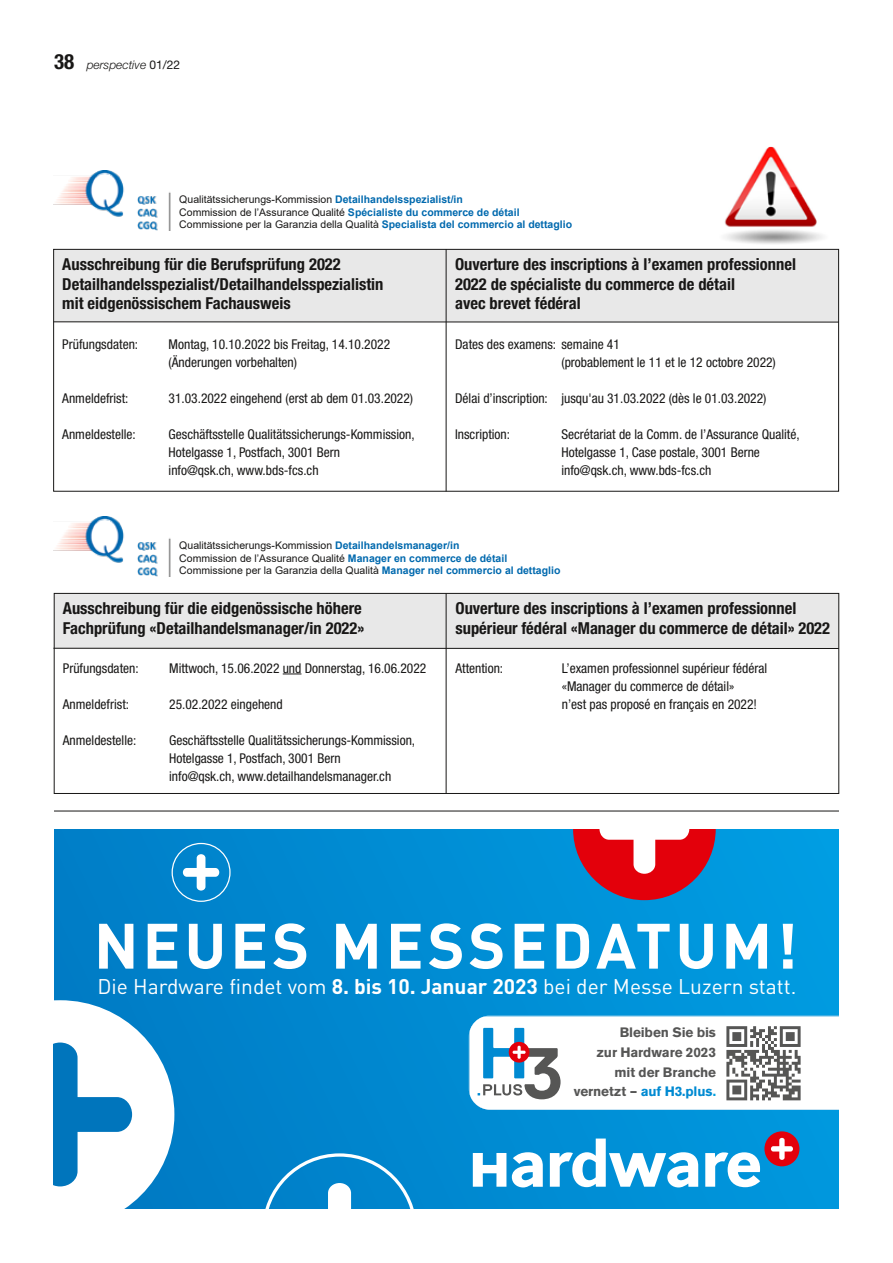
<style>
.page{position:relative;width:893px;height:1263px;background:#fff}
.page>*{position:absolute;margin:0;border:0;box-sizing:border-box;transform-origin:0 0}
.t1{font:700 63px "DINOT";letter-spacing:.06em;color:#fff}
.t2{font:21px "DINOT";color:#fff}
.t3{font:700 condensed 16.5px/19.8px "Helvetica Neue LT Std";color:#181716}
.t4{font:condensed 13.5px/18px "Helvetica Neue LT Std";color:#181716}
.t5{font:700 13.5px/19.6px "Akzidenz Grotesk BQ";letter-spacing:-.01em;color:#565655;text-align:right}
.t6{font:italic 300 12px "Helvetica Neue LT Std";color:#181716}
.t7{font:10.5px/12.6px "Arial";color:#181716}
.s1{font-weight:700;font-style:normal;font-stretch:condensed;font-size:21px}
.s2{font-weight:400;font-style:normal}
.s3{font-weight:700;color:#0069ae}
.s4{font-weight:700}
.s5{color:#008ad2}
.s6{color:#009fdd}
</style>
<div class="page">
<hr style="left:54px;top:811px;width:785px;height:1px;background:#181716">
<img style="left:724px;top:147px;width:99px;height:97px">
<div style="left:54px;top:593px;width:785px;height:56px;background:#e8e8e8"></div>
<svg style="left:283px;top:674px;width:18px;height:1px"></svg>
<div style="left:54px;top:593px;width:785px;height:201px;border:1px solid #181716"></div>
<hr style="left:53px;top:648px;width:786px;height:1px;background:#181716">
<hr style="left:446px;top:593px;width:1px;height:201px;background:#181716">
<img style="left:53px;top:516px;width:118px;height:61px">
<div style="left:54px;top:249px;width:785px;height:73px;background:#e8e8e8"></div>
<div style="left:53px;top:249px;width:786px;height:242px;border:1px solid #181716"></div>
<hr style="left:53px;top:322px;width:786px;height:1px;background:#181716">
<hr style="left:446px;top:249px;width:1px;height:242px;background:#181716">
<img style="left:53px;top:170px;width:118px;height:61px">
<div style="left:54px;top:829px;width:785px;height:380px;background:linear-gradient(to right,#007cc5,#009be1)"></div>
<svg style="left:473px;top:1153px;width:33px;height:34px"></svg>
<svg style="left:512px;top:1152px;width:31px;height:35px"></svg>
<svg style="left:550px;top:1138px;width:148px;height:49px"></svg>
<svg style="left:705px;top:1152px;width:55px;height:35px"></svg>
<div style="left:764px;top:1131px;width:35px;height:35px;background:#e3000b;border-radius:50%"></div>
<svg style="left:771px;top:1138px;width:22px;height:22px"></svg>
<svg style="left:573px;top:829px;width:143px;height:71px"></svg>
<svg style="left:262px;top:1153px;width:155px;height:56px;background:#2293d2"></svg>
<div style="left:172px;top:843px;width:59px;height:59px;border:1px solid #fff;border-radius:50%"></div>
<svg style="left:183px;top:854px;width:36px;height:36px"></svg>
<svg style="left:53px;top:1000px;width:121px;height:209px"></svg>
<svg style="left:469px;top:1015px;width:370px;height:95px"></svg>
<p class="t6" style="left:54px;top:58px;width:128px"><span class="s1">38</span> perspective <span class="s2">01/22</span></p>
<p class="t7" style="left:179px;top:193px;width:394px">Qualitätssicherungs-Kommission <span class="s3">Detailhandelsspezialist/in<br></span>Commission de l’Assurance Qualité <span class="s3">Spécialiste du commerce de détail<br></span>Commissione per la Garanzia della Qualità <span class="s3">Specialista del commercio al dettaglio</span></p>
<p class="t3" style="left:62px;top:254px;width:323px">Ausschreibung für die Berufsprüfung 2022<br>Detailhandelsspezialist/Detailhandelsspezialistin mit eidgenössischem Fachausweis</p>
<p class="t4" style="left:62px;top:335px;width:77px">Prüfungsdaten:</p>
<p class="t4" style="left:169px;top:335px;width:223px">Montag, 10.10.2022 bis Freitag, 14.10.2022 (Änderungen vorbehalten)</p>
<p class="t4" style="left:62px;top:389px;width:68px">Anmeldefrist:</p>
<p class="t4" style="left:169px;top:389px;width:246px">31.03.2022 eingehend (erst ab dem 01.03.2022)</p>
<p class="t4" style="left:62px;top:425px;width:75px">Anmeldestelle:</p>
<p class="t4" style="left:169px;top:425px;width:248px">Geschäftsstelle Qualitätssicherungs-Kommission,<br>Hotelgasse 1, Postfach, 3001 Bern<br>info@qsk.ch, www.bds-fcs.ch</p>
<p class="t3" style="left:455px;top:254px;width:342px">Ouverture des inscriptions à l’examen professionnel<br>2022 de spécialiste du commerce de détail<br>avec brevet fédéral</p>
<p class="t4" style="left:561px;top:335px;width:216px;text-indent:-106px">Dates des examens: semaine 41<br>(probablement le 11 et le 12 octobre 2022)</p>
<p class="t4" style="left:455px;top:389px;width:313px">Délai d’inscription: jusqu'au 31.03.2022 (dès le 01.03.2022)</p>
<p class="t4" style="left:455px;top:425px;width:56px">Inscription:</p>
<p class="t4" style="left:561px;top:425px;width:240px">Secrétariat de la Comm. de l’Assurance Qualité,<br>Hotelgasse 1, Case postale, 3001 Berne info@qsk.ch, www.bds-fcs.ch</p>
<p class="t7" style="left:179px;top:539px;width:383px">Qualitätssicherungs-Kommission <span class="s3">Detailhandelsmanager/in<br></span>Commission de l’Assurance Qualité <span class="s3">Manager en commerce de détail<br></span>Commissione per la Garanzia della Qualità <span class="s3">Manager nel commercio al dettaglio</span></p>
<p class="t3" style="left:63px;top:598px;width:303px">Ausschreibung für die eidgenössische höhere<br>Fachprüfung «Detailhandelsmanager/in 2022»</p>
<p class="t4" style="left:63px;top:659px;width:77px">Prüfungsdaten:</p>
<p class="t4" style="left:169px;top:659px;width:259px">Mittwoch, 15.06.2022 und Donnerstag, 16.06.2022</p>
<p class="t4" style="left:63px;top:695px;width:68px">Anmeldefrist:</p>
<p class="t4" style="left:169px;top:695px;width:115px">25.02.2022 eingehend</p>
<p class="t4" style="left:63px;top:731px;width:75px">Anmeldestelle:</p>
<p class="t4" style="left:169px;top:731px;width:248px">Geschäftsstelle Qualitätssicherungs-Kommission,<br>Hotelgasse 1, Postfach, 3001 Bern<br>info@qsk.ch, www.detailhandelsmanager.ch</p>
<p class="t3" style="left:455px;top:598px;width:376px">Ouverture des inscriptions à l’examen professionnel supérieur fédéral «Manager du commerce de détail» 2022</p>
<p class="t4" style="left:455px;top:659px;width:49px">Attention:</p>
<p class="t4" style="left:562px;top:659px;width:207px">L’examen professionnel supérieur fédéral «Manager du commerce de détail»<br>n’est pas proposé en français en 2022!</p>
<h1 class="t1" style="left:94px;top:905px;width:705px">NEUES MESSEDATUM!</h1>
<h2 class="t2" style="left:98px;top:973px;width:700px">Die Hardware findet vom <span class="s4">8. bis 10. Januar 2023</span> bei der Messe Luzern statt.</h2>
<p class="t5" style="left:574px;top:1023px;width:144px">Bleiben Sie bis<br>zur Hardware 2023 mit der Branche vernetzt – <span class="s5">auf H3.plus</span><span class="s6">.</span></p>
</div>
